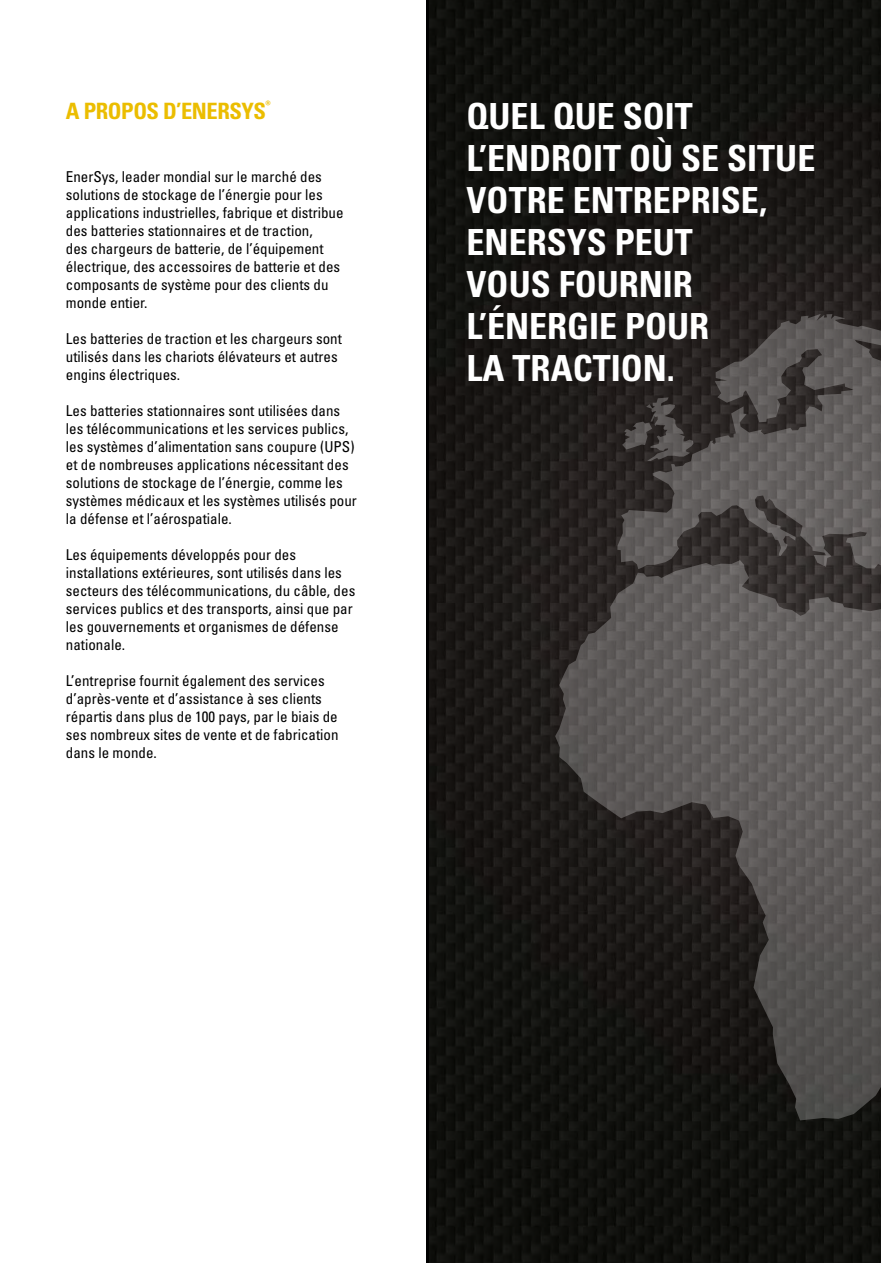
<style>
.page{position:relative;width:881px;height:1263px;background:#fff}
.page>*{position:absolute;margin:0;border:0;box-sizing:border-box;transform-origin:0 0}
.t1{font:700 condensed 36px/42px "Univers";color:#fff}
.t2{font:700 condensed 22.5px "Univers";letter-spacing:-.02em;color:#ebbd00}
.t3{font:condensed 15px/18px "Univers";color:#000}
.s1{font-family:"Univers LTCYR 57"}
</style>
<div class="page">
<img style="left:429px;top:0;width:451px;height:1263px">
<svg style="left:555px;top:274px;width:325px;height:846px;background:#403d3c"></svg>
<svg style="left:622px;top:397px;width:71px;height:64px;background:#3c3837"></svg>
<h2 class="t2" style="left:66px;top:97px;width:206px">A PROPOS D’ENERSYS<sup>®</sup></h2>
<p class="t3" style="left:66px;top:167px;width:279px">EnerSys, leader mondial sur le marché des solutions de stockage de l’énergie pour les applications industrielles, fabrique et distribue des batteries stationnaires et de traction,<br>des chargeurs de batterie, de l’équipement électrique, des accessoires de batterie et des composants de système pour des clients du monde entier.</p>
<p class="t3" style="left:66px;top:329px;width:277px">Les batteries de traction et les chargeurs sont utilisés dans les chariots élévateurs et autres engins électriques.</p>
<p class="t3" style="left:66px;top:401px;width:292px">Les batteries stationnaires sont utilisées dans les télécommunications et les services publics, les systèmes d’alimentation sans coupure (UPS) et de nombreuses applications nécessitant des solutions de stockage de l’énergie, comme les systèmes médicaux et les systèmes utilisés pour la défense et l’aérospatiale.</p>
<p class="t3" style="left:66px;top:545px;width:291px">Les équipements développés pour des installations extérieures, sont utilisés dans les secteurs des télécommunications, du câble, des services publics et des transports, ainsi que par les gouvernements et organismes de défense nationale.</p>
<p class="t3" style="left:66px;top:671px;width:274px">L’entreprise fournit également des services d’après-vente et d’assistance à ses clients répartis dans plus de 100 pays, par le biais de ses nombreux sites de vente et de fabrication dans le monde<span class="s1">.</span></p>
<h1 class="t1" style="left:466px;top:95px;width:350px">QUEL QUE SOIT<br>L’ENDROIT OÙ SE SITUE<br>VOTRE ENTREPRISE,<br>ENERSYS PEUT<br>VOUS FOURNIR<br>L’ÉNERGIE POUR<br>LA TRACTION.</h1>
</div>
